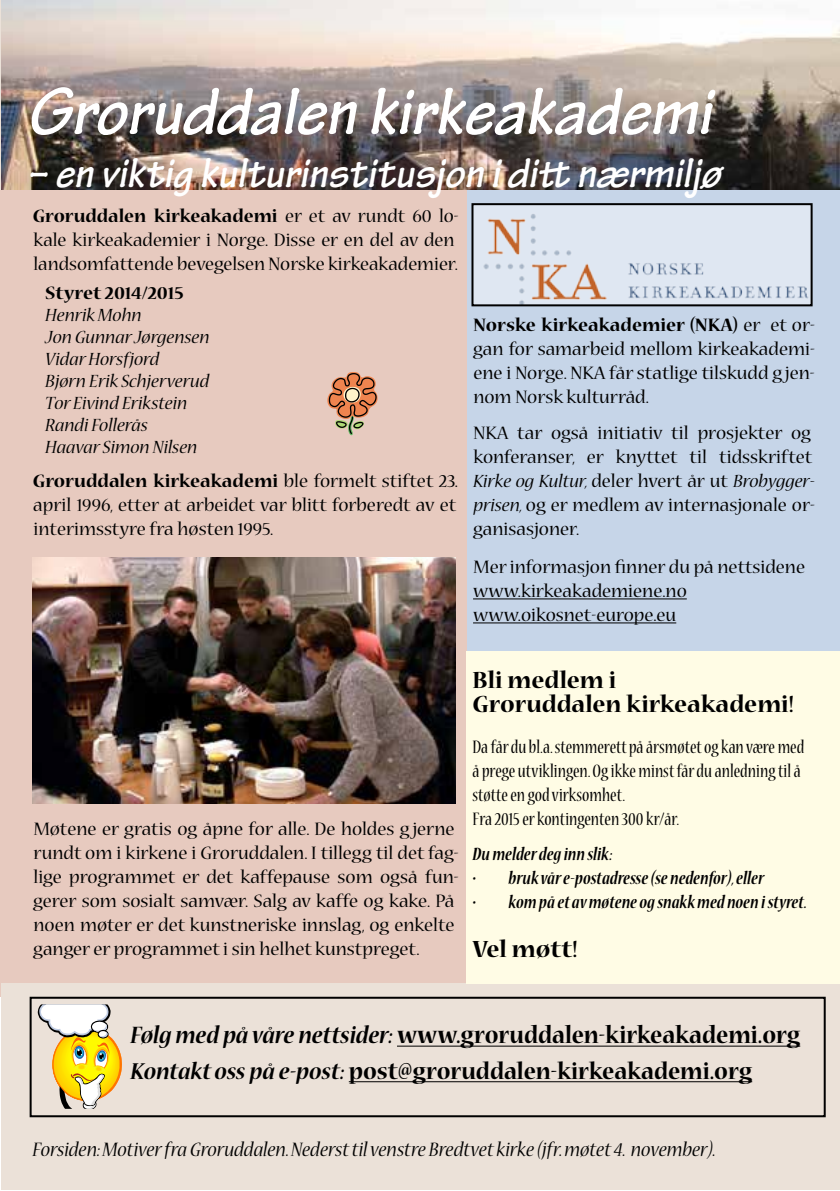
<style>
.page{position:relative;width:840px;height:1191px;background:#fff}
.page>*{position:absolute;margin:0;border:0;box-sizing:border-box;transform-origin:0 0}
.t1{font:italic 700 70px "Tekton Pro";color:#fff}
.t2{font:italic 700 44px "Tekton Pro";color:#fff}
.t3{font:700 26.8px "Nueva Std";color:#000;scale:.91 1}
.t4{font:700 26px "Nueva Std";color:#000;scale:.94 1}
.t5{font:700 26px/24px "Nueva Std";color:#000}
.t6{font:italic 22px "Nueva Std";color:#000;scale:.93 1}
.t7{font:20px/24px "Nueva Std";color:#000}
.t8{font:condensed 20px/24px "Nueva Std";color:#000}
.t9{font:italic 20px/22px "Nueva Std";color:#000}
.t10{font:italic 700 condensed 20px "Nueva Std";color:#000}
.t11{font:700 20px "Nueva Std";color:#000}
.s1{font-weight:700}
.s2{font-style:italic}
</style>
<div class="page">
<div style="left:461px;top:0;width:378px;height:651px;background:#c6d5e8"></div>
<div style="left:0;top:0;width:466px;height:996px;background:#e7cabf"></div>
<div style="left:472px;top:204px;width:339px;height:101px;background:#dfe7f2"></div>
<img style="left:483px;top:214px;width:325px;height:89px">
<div style="left:471px;top:203px;width:341px;height:103px;border:2px solid #000"></div>
<img style="left:2px;top:0;width:837px;height:190px">
<hr style="left:473px;top:598px;width:213px;height:1px;background:#000">
<hr style="left:473px;top:622px;width:203px;height:1px;background:#000">
<img style="left:33px;top:558px;width:422px;height:245px">
<div style="left:1px;top:984px;width:838px;height:206px;background:#ebe1d8"></div>
<hr style="left:397px;top:1045px;width:402px;height:1px;background:#000">
<hr style="left:348px;top:1081px;width:403px;height:1px;background:#000">
<div style="left:30px;top:996px;width:795px;height:121px;border:2px solid #000"></div>
<svg style="left:38px;top:1004px;width:84px;height:104px"></svg>
<svg style="left:327px;top:372px;width:50px;height:63px"></svg>
<div style="left:466px;top:651px;width:373px;height:333px;background:#fffce5"></div>
<h1 class="t1" style="left:27px;top:70px;width:685px">Groruddalen kirkeakademi</h1>
<h2 class="t2" style="left:27px;top:147px;width:695px">– en viktig kulturinstitusjon i ditt nærmiljø</h2>
<p class="t7" style="left:33px;top:205px;width:427px"><span class="s1">Groruddalen kirkeakademi</span> er et av rundt 60 lo&shy;kale kirkeakademier i Norge. Disse er en del av den landsomfattende bevegelsen Norske kirkeakademier.</p>
<p class="t11" style="left:45px;top:284px;width:140px">Styret 2014/2015</p>
<p class="t9" style="left:45px;top:305px;width:166px">Henrik Mohn<br>Jon Gunnar Jørgensen<br>Vidar Horsfjord<br>Bjørn Erik Schjerverud<br>Tor Eivind Erikstein<br>Randi Follerås<br>Haavar Simon Nilsen</p>
<p class="t7" style="left:33px;top:470px;width:426px;text-align:justify"><span class="s1">Groruddalen kirkeakademi</span> ble formelt stiftet 23. april 1996, etter at arbeidet var blitt forberedt av et interimsstyre fra høsten 1995.</p>
<p class="t7" style="left:473px;top:314px;width:343px;text-align:justify"><span class="s1">Norske kirkeakademier (NKA)</span> er et or&shy;gan for samarbeid mellom kirkeakademi&shy;ene i Norge. NKA får statlige tilskudd g jen&shy;nom Norsk kulturråd.</p>
<p class="t7" style="left:473px;top:421px;width:343px">NKA tar også initiativ til prosjekter og konferanser, er knyttet til tidsskriftet <span class="s2">Kirke og Kultur,</span> deler hvert år ut <span class="s2">Brobygger&shy;prisen,</span> og er medlem av internasjonale or&shy;ganisasjoner.</p>
<p class="t7" style="left:473px;top:556px;width:333px">Mer informasjon finner du på nettsidene www.kirkeakademiene.no www.oikosnet-europe.eu</p>
<p class="t7" style="left:33px;top:818px;width:427px">Møtene er gratis og åpne for alle. De holdes g jerne rundt om i kirkene i Groruddalen. I tillegg til det fag&shy;lige programmet er det kaffepause som også fun&shy;gerer som sosialt samvær. Salg av kaffe og kake. På noen møter er det kunstneriske innslag, og enkelte ganger er programmet i sin helhet kunstpreget.</p>
<h3 class="t5" style="left:472px;top:669px;width:322px">Bli medlem i<br>Groruddalen kirkeakademi!</h3>
<p class="t8" style="left:472px;top:736px;width:333px">Da får du bl.a. stemmerett på årsmøtet og kan være med å prege utviklingen. Og ikke minst får du anledning til å støtte en god virksomhet.<br>Fra 2015 er kontingenten 300 kr/år.</p>
<p class="t10" style="left:472px;top:845px;width:141px">Du melder deg inn slik:</p>
<p class="t10" style="left:472px;top:869px;width:293px">• bruk vår e-postadresse (se nedenfor), eller</p>
<p class="t10" style="left:472px;top:893px;width:336px">• kom på et av møtene og snakk med noen i styret.</p>
<h3 class="t5" style="left:472px;top:938px;width:107px">Vel møtt!</h3>
<h3 class="t3" style="left:130px;top:1023px;width:737px"><span class="s2">Følg med på våre nettsider:</span> www.groruddalen-kirkeakademi.org</h3>
<h3 class="t4" style="left:130px;top:1059px;width:662px"><span class="s2">Kontakt oss på e-post:</span> post@groruddalen-kirkeakademi.org</h3>
<p class="t6" style="left:33px;top:1139px;width:735px">Forsiden: Motiver fra Groruddalen. Nederst til venstre Bredtvet kirke (jfr. møtet 4. november).</p>
</div>
